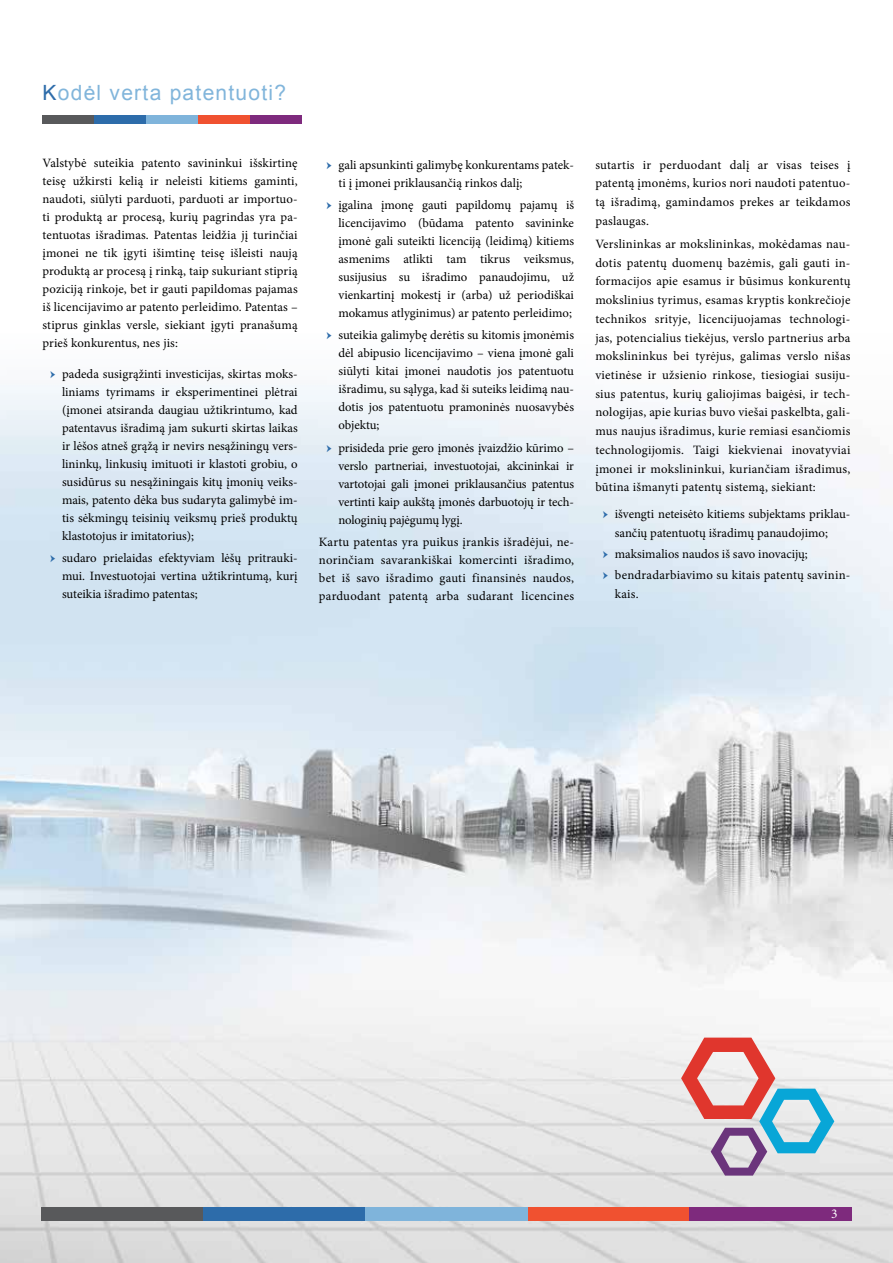
<style>
.page{position:relative;width:893px;height:1263px;background:#fff}
.page>*{position:absolute;margin:0;border:0;box-sizing:border-box;transform-origin:0 0}
.t1{font:21px "Arial";letter-spacing:.06em;color:#81b5db}
.t2{font:13.5px "Minion Pro";color:#fff}
.t3{font:12.75px/18px "Minion Pro";color:#000;text-align:justify}
.s1{color:#2d6caa}
</style>
<div class="page">
<img style="left:0;top:385px;width:893px;height:878px">
<svg style="left:681px;top:1037px;width:153px;height:138px"></svg>
<div style="left:198px;top:115px;width:52px;height:8px;background:#f05130"></div>
<div style="left:43px;top:115px;width:51px;height:8px;background:#58595b"></div>
<div style="left:94px;top:115px;width:52px;height:8px;background:#2d6caa"></div>
<div style="left:146px;top:115px;width:52px;height:8px;background:#7fb4db"></div>
<div style="left:250px;top:115px;width:52px;height:8px;background:#7e2a7d"></div>
<div style="left:527px;top:1207px;width:162px;height:13px;background:#f05130"></div>
<div style="left:41px;top:1207px;width:162px;height:13px;background:#58595b"></div>
<div style="left:203px;top:1207px;width:162px;height:13px;background:#2d6caa"></div>
<div style="left:365px;top:1207px;width:162px;height:13px;background:#7fb4db"></div>
<div style="left:689px;top:1207px;width:162px;height:13px;background:#7e2a7d"></div>
<h1 class="t1" style="left:43px;top:79px;width:245px"><span class="s1">K</span>odėl verta patentuoti?</h1>
<p class="t3" style="left:43px;top:154px;width:257px">Valstybė suteikia patento savininkui išskirtinę teisę užkirsti kelią ir neleisti kitiems gaminti, naudoti, siūlyti parduoti, parduoti ar importuo&shy;ti produktą ar procesą, kurių pagrindas yra pa&shy;tentuotas išradimas. Patentas leidžia jį turinčiai įmonei ne tik įgyti išimtinę teisę išleisti naują produktą ar procesą į rinką, taip sukuriant stiprią poziciją rinkoje, bet ir gauti papildomas pajamas iš licencijavimo ar patento perleidimo. Patentas – stiprus ginklas versle, siekiant įgyti pranašumą prieš konkurentus, nes jis:</p>
<p class="t3" style="left:62px;top:365px;width:237px;text-indent:-12px"><span class="s1">ӹ</span> padeda susigrąžinti investicijas, skirtas moks&shy;liniams tyrimams ir eksperimentinei plėtrai (įmonei atsiranda daugiau užtikrintumo, kad patentavus išradimą jam sukurti skirtas laikas ir lėšos atneš grąžą ir nevirs nesąžiningų vers&shy;lininkų, linkusių imituoti ir klastoti grobiu, o susidūrus su nesąžiningais kitų įmonių veiks&shy;mais, patento dėka bus sudaryta galimybė im&shy;tis sėkmingų teisinių veiksmų prieš produktų klastotojus ir imitatorius);</p>
<p class="t3" style="left:62px;top:549px;width:237px;text-indent:-12px"><span class="s1">ӹ</span> sudaro prielaidas efektyviam lėšų pritrauki&shy;mui. Investuotojai vertina užtikrintumą, kurį suteikia išradimo patentas;</p>
<p class="t3" style="left:338px;top:156px;width:237px;text-indent:-12px"><span class="s1">ӹ</span> gali apsunkinti galimybę konkurentams patek&shy;ti į įmonei priklausančią rinkos dalį;</p>
<p class="t3" style="left:338px;top:196px;width:237px;text-indent:-12px"><span class="s1">ӹ</span> įgalina įmonę gauti papildomų pajamų iš licencijavimo (būdama patento savininke įmonė gali suteikti licenciją (leidimą) kitiems asmenims atlikti tam tikrus veiksmus, susijusius su išradimo panaudojimu, už vienkartinį mokestį ir (arba) už periodiškai mokamus atlyginimus) ar patento perleidimo;</p>
<p class="t3" style="left:338px;top:326px;width:237px;text-indent:-12px"><span class="s1">ӹ</span> suteikia galimybę derėtis su kitomis įmonėmis dėl abipusio licencijavimo – viena įmonė gali siūlyti kitai įmonei naudotis jos patentuotu išradimu, su sąlyga, kad ši suteiks leidimą nau&shy;dotis jos patentuotu pramoninės nuosavybės objektu;</p>
<p class="t3" style="left:338px;top:438px;width:237px;text-indent:-12px"><span class="s1">ӹ</span> prisideda prie gero įmonės įvaizdžio kūrimo – verslo partneriai, investuotojai, akcininkai ir vartotojai gali įmonei priklausančius patentus vertinti kaip aukštą įmonės darbuotojų ir tech&shy;nologinių pajėgumų lygį.</p>
<p class="t3" style="left:319px;top:533px;width:257px">Kartu patentas yra puikus įrankis išradėjui, ne&shy;norinčiam savarankiškai komercinti išradimo, bet iš savo išradimo gauti finansinės naudos, parduodant patentą arba sudarant licencines</p>
<p class="t3" style="left:595px;top:155px;width:257px;line-height:18.8px">sutartis ir perduodant dalį ar visas teises į patentą įmonėms, kurios nori naudoti patentuo&shy;tą išradimą, gamindamos prekes ar teikdamos paslaugas.</p>
<p class="t3" style="left:595px;top:234px;width:257px;line-height:18.8px">Verslininkas ar mokslininkas, mokėdamas nau&shy;dotis patentų duomenų bazėmis, gali gauti in&shy;formacijos apie esamus ir būsimus konkurentų mokslinius tyrimus, esamas kryptis konkrečioje technikos srityje, licencijuojamas technologi&shy;jas, potencialius tiekėjus, verslo partnerius arba mokslininkus bei tyrėjus, galimas verslo nišas vietinėse ir užsienio rinkose, tiesiogiai susiju&shy;sius patentus, kurių galiojimas baigėsi, ir tech&shy;nologijas, apie kurias buvo viešai paskelbta, gali&shy;mus naujus išradimus, kurie remiasi esančiomis technologijomis. Taigi kiekvienai inovatyviai įmonei ir mokslininkui, kuriančiam išradimus, būtina išmanyti patentų sistemą, siekiant:</p>
<p class="t3" style="left:615px;top:505px;width:237px;line-height:18.8px;text-indent:-12px"><span class="s1">ӹ</span> išvengti neteisėto kitiems subjektams priklau&shy;sančių patentuotų išradimų panaudojimo;</p>
<p class="t3" style="left:603px;top:544px;width:249px;line-height:20.9px"><span class="s1">ӹ</span> maksimalios naudos iš savo inovacijų;<br><span class="s1">ӹ</span> bendradarbiavimo su kitais patentų savinin-</p>
<p class="t3" style="left:615px;top:585px;width:25px">kais.</p>
<p class="t2" style="left:831px;top:1205px;width:8px">3</p>
</div>
